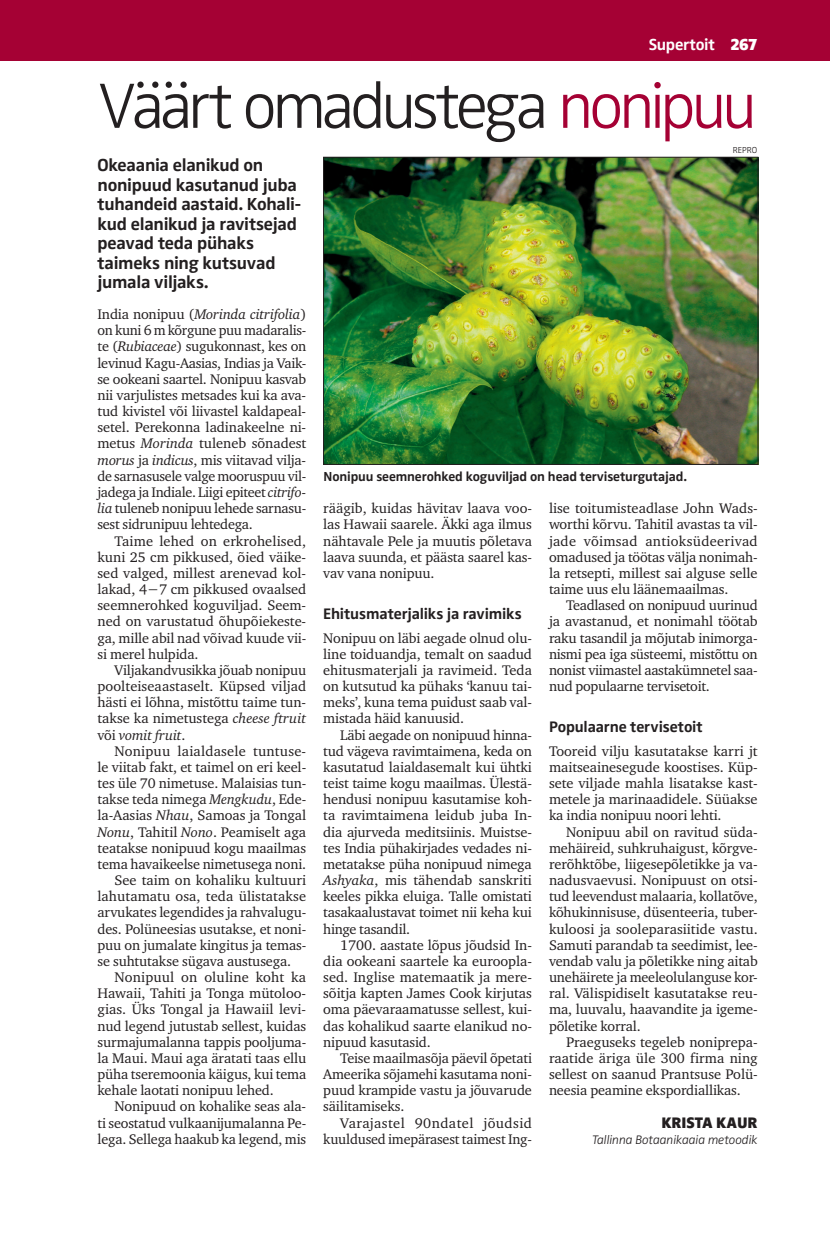
<style>
.page{position:relative;width:830px;height:1234px;background:#fff}
.page>*{position:absolute;margin:0;border:0;box-sizing:border-box;transform-origin:0 0}
.t1{font:300 66px "Zwo Pro";letter-spacing:-.07em;color:#231f20}
.t2{font:700 18px/19.5px "Zwo Pro";letter-spacing:-.015em;color:#231f20}
.t3{font:700 16.5px "Zwo Pro";letter-spacing:-.02em;color:#fff}
.t4{font:700 15.75px "Zwo Pro";letter-spacing:-.01em;color:#231f20}
.t5{font:900 15.75px "Zwo Pro";color:#231f20}
.t6{font:14.25px/16.2px "Charter ITC";letter-spacing:-.01em;color:#231f20;text-align:justify}
.t7{font:14.25px "Charter ITC";letter-spacing:.015em;color:#231f20}
.t8{font:14.25px "Charter ITC";letter-spacing:.01em;color:#231f20}
.t9{font:700 13.5px "Zwo Pro";letter-spacing:-.01em;color:#231f20}
.t10{font:italic 300 12.75px "Zwo Pro";letter-spacing:-.01em;color:#231f20}
.t11{font:300 9px "Zwo Pro";color:#231f20}
.s1{font-weight:900}
.s2{color:#a50134}
.s3{font-style:italic}
</style>
<div class="page">
<div style="left:0;top:0;width:829px;height:60px;background:#a50134"></div>
<img style="left:325px;top:159px;width:430px;height:303px">
<div style="left:323px;top:157px;width:434px;height:307px;border:1px solid #231f20"></div>
<p class="t3" style="left:648px;top:35px;width:110px">Supertoit <span class="s1">267</span></p>
<h1 class="t1" style="left:98px;top:68px;width:660px">Väärt omadustega <span class="s2">nonipuu</span></h1>
<p class="t2" style="left:97px;top:156px;width:205px">Okeaania elanikud on nonipuud kasutanud juba tuhandeid aastaid. Kohali&shy;kud elanikud ja ravitsejad peavad teda pühaks taimeks ning kutsuvad jumala viljaks.</p>
<p class="t6" style="left:97px;top:306px;width:210px">India nonipuu (<span class="s3">Morinda citrifolia</span>) on kuni 6 m kõrgune puu madaralis&shy;te (<span class="s3">Rubiaceae</span>) sugukonnast, kes on levinud Kagu-Aasias, Indias ja Vaik&shy;se ookeani saartel. Nonipuu kasvab nii varjulistes metsades kui ka ava&shy;tud kivistel või liivastel kaldapeal&shy;setel. Perekonna ladinakeelne ni&shy;metus <span class="s3">Morinda</span> tuleneb sõnadest <span class="s3">morus</span> ja <span class="s3">indicus</span>, mis viitavad vilja&shy;de sarnasusele valge mooruspuu vil&shy;jadega ja Indiale. Liigi epiteet <span class="s3">citrifo&shy;lia</span> tuleneb nonipuu lehede sarnasu&shy;sest sidrunipuu lehtedega.</p>
<p class="t6" style="left:97px;top:532px;width:210px;text-indent:17px">Taime lehed on erkrohelised, kuni 25 cm pikkused, õied väike&shy;sed valged, millest arenevad kol&shy;lakad, 4−7 cm pikkused ovaalsed seemnerohked koguviljad. Seem&shy;ned on varustatud õhupõiekeste&shy;ga, mille abil nad võivad kuude vii&shy;si merel hulpida.</p>
<p class="t6" style="left:97px;top:661px;width:210px;text-indent:17px">Viljakandvusikka jõuab nonipuu poolteiseaastaselt. Küpsed viljad hästi ei lõhna, mistõttu taime tun&shy;takse ka nimetustega <span class="s3">cheese ftruit </span>või <span class="s3">vomit fruit</span>.</p>
<p class="t7" style="left:114px;top:741px;width:193px">Nonipuu laialdasele tuntuse-</p>
<p class="t6" style="left:97px;top:758px;width:210px">le viitab fakt, et taimel on eri keel-</p>
<p class="t6" style="left:97px;top:774px;width:210px">tes üle 70 nimetuse. Malaisias tun-</p>
<p class="t6" style="left:97px;top:791px;width:210px">takse teda nimega <span class="s3">Mengkudu</span>, Ede-</p>
<p class="t6" style="left:97px;top:807px;width:210px">la-Aasias <span class="s3">Nhau</span>, Samoas ja Tongal</p>
<p class="t6" style="left:97px;top:823px;width:210px"><span class="s3">Nonu</span>, Tahitil <span class="s3">Nono</span>. Peamiselt aga</p>
<p class="t6" style="left:97px;top:839px;width:210px">teatakse nonipuud kogu maailmas</p>
<p class="t6" style="left:97px;top:855px;width:210px">tema havaikeelse nimetusega noni.</p>
<p class="t6" style="left:114px;top:871px;width:193px">See taim on kohaliku kultuuri</p>
<p class="t6" style="left:97px;top:888px;width:210px">lahutamatu osa, teda ülistatakse</p>
<p class="t6" style="left:97px;top:904px;width:210px">arvukates legendides ja rahvalugu-</p>
<p class="t6" style="left:97px;top:920px;width:210px">des. Polüneesias usutakse, et noni-</p>
<p class="t6" style="left:97px;top:936px;width:210px">puu on jumalate kingitus ja temas-</p>
<p class="t6" style="left:97px;top:952px;width:195px">se suhtutakse sügava austusega.</p>
<p class="t8" style="left:114px;top:968px;width:193px">Nonipuul on oluline koht ka</p>
<p class="t6" style="left:97px;top:985px;width:210px">Hawaii, Tahiti ja Tonga mütoloo-</p>
<p class="t6" style="left:97px;top:1001px;width:210px">gias. Üks Tongal ja Hawaiil levi-</p>
<p class="t6" style="left:97px;top:1017px;width:210px">nud legend jutustab sellest, kuidas</p>
<p class="t6" style="left:97px;top:1033px;width:210px">surmajumalanna tappis pooljuma-</p>
<p class="t6" style="left:97px;top:1049px;width:210px">la Maui. Maui aga äratati taas ellu</p>
<p class="t6" style="left:97px;top:1065px;width:210px">püha tseremoonia käigus, kui tema</p>
<p class="t6" style="left:97px;top:1081px;width:178px">kehale laotati nonipuu lehed.</p>
<p class="t6" style="left:114px;top:1098px;width:193px">Nonipuud on kohalike seas ala-</p>
<p class="t6" style="left:97px;top:1114px;width:210px">ti seostatud vulkaanijumalanna Pe-</p>
<p class="t6" style="left:97px;top:1130px;width:210px">lega. Sellega haakub ka legend, mis</p>
<p class="t11" style="left:732px;top:144px;width:26px">REPRO</p>
<p class="t9" style="left:323px;top:468px;width:364px">Nonipuu seemnerohked koguviljad on head terviseturgutajad.</p>
<p class="t6" style="left:323px;top:500px;width:210px">räägib, kuidas hävitav laava voo&shy;las Hawaii saarele. Äkki aga ilmus nähtavale Pele ja muutis põletava laava suunda, et päästa saarel kas&shy;vav vana nonipuu.</p>
<p class="t4" style="left:323px;top:604px;width:200px">Ehitusmaterjaliks ja ravimiks</p>
<p class="t6" style="left:323px;top:629px;width:210px">Nonipuu on läbi aegade olnud olu&shy;line toiduandja, temalt on saadud ehitusmaterjali ja ravimeid. Teda on kutsutud ka pühaks ‘kanuu tai&shy;meks’, kuna tema puidust saab val&shy;mistada häid kanuusid.</p>
<p class="t6" style="left:323px;top:726px;width:210px;text-indent:17px">Läbi aegade on nonipuud hinna&shy;tud vägeva ravimtaimena, keda on kasutatud laialdasemalt kui ühtki teist taime kogu maailmas. Ülestä&shy;hendusi nonipuu kasutamise koh&shy;ta ravimtaimena leidub juba In&shy;dia ajurveda meditsiinis. Muistse&shy;tes India pühakirjades vedades ni&shy;metatakse püha nonipuud nimega <span class="s3">Ashyaka</span>, mis tähendab sanskriti keeles pikka eluiga. Talle omistati tasakaalustavat toimet nii keha kui hinge tasandil.</p>
<p class="t6" style="left:323px;top:936px;width:210px;text-indent:17px">1700. aastate lõpus jõudsid In&shy;dia ookeani saartele ka euroopla&shy;sed. Inglise matemaatik ja mere&shy;sõitja kapten James Cook kirjutas oma päevaraamatusse sellest, kui&shy;das kohalikud saarte elanikud no&shy;nipuud kasutasid.</p>
<p class="t6" style="left:323px;top:1049px;width:210px;text-indent:17px">Teise maailmasõja päevil õpetati Ameerika sõjamehi kasutama noni&shy;puud krampide vastu ja jõuvarude säilitamiseks.</p>
<p class="t6" style="left:323px;top:1114px;width:210px;text-align:right">Varajastel 90ndatel jõudsid kuuldused imepärasest taimest Ing-</p>
<p class="t6" style="left:548px;top:500px;width:210px">lise toitumisteadlase John Wads&shy;worthi kõrvu. Tahitil avastas ta vil&shy;jade võimsad antioksüdeerivad omadused ja töötas välja nonimah&shy;la retsepti, millest sai alguse selle taime uus elu läänemaailmas.</p>
<p class="t6" style="left:548px;top:597px;width:210px;text-indent:17px">Teadlased on nonipuud uurinud ja avastanud, et nonimahl töötab raku tasandil ja mõjutab inimorga&shy;nismi pea iga süsteemi, mistõttu on nonist viimastel aastakümnetel saa&shy;nud populaarne tervisetoit.</p>
<p class="t4" style="left:548px;top:717px;width:155px">Populaarne tervisetoit</p>
<p class="t6" style="left:548px;top:742px;width:210px">Tooreid vilju kasutatakse karri jt maitseainesegude koostises. Küp&shy;sete viljade mahla lisatakse kast&shy;metele ja marinaadidele. Süüakse ka india nonipuu noori lehti.</p>
<p class="t6" style="left:548px;top:823px;width:210px;text-indent:17px">Nonipuu abil on ravitud süda&shy;mehäireid, suhkruhaigust, kõrgve&shy;rerõhktõbe, liigesepõletikke ja va&shy;nadusvaevusi. Nonipuust on otsi&shy;tud leevendust malaaria, kollatõve, kõhukinnisuse, düsenteeria, tuber&shy;kuloosi ja sooleparasiitide vastu.<br>Samuti parandab ta seedimist, lee&shy;vendab valu ja põletikke ning aitab unehäirete ja meeleolulanguse kor&shy;ral. Välispidiselt kasutatakse reu&shy;ma, luuvalu, haavandite ja igeme&shy;põletike korral.</p>
<p class="t6" style="left:548px;top:1033px;width:210px;text-indent:17px">Praeguseks tegeleb noniprepa&shy;raatide äriga üle 300 firma ning sellest on saanud Prantsuse Polü&shy;neesia peamine ekspordiallikas.</p>
<p class="t5" style="left:661px;top:1112px;width:98px">KRISTA KAUR</p>
<p class="t10" style="left:591px;top:1131px;width:167px">Tallinna Botaanikaaia metoodik</p>
</div>
